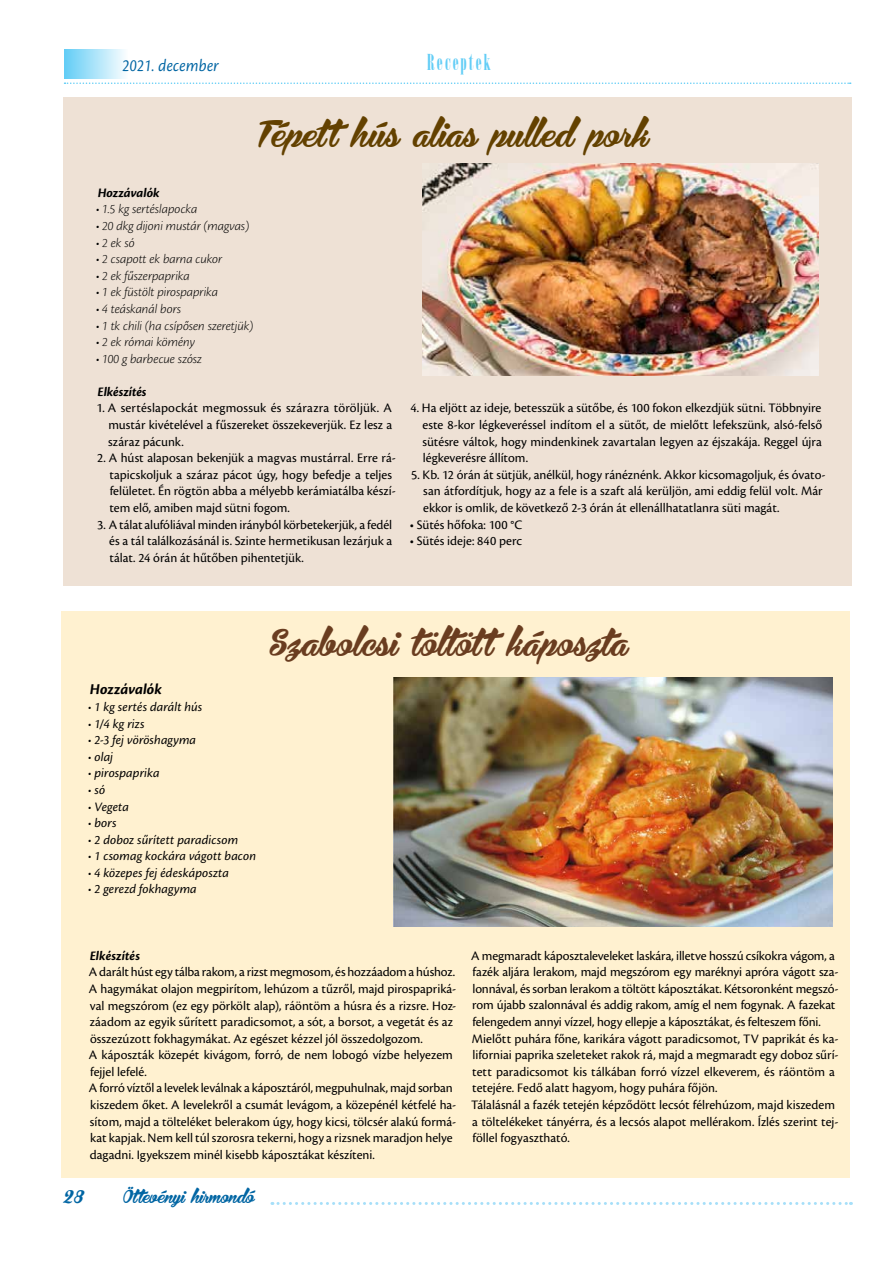
<style>
.page{position:relative;width:893px;height:1263px;background:#fff}
.page>*{position:absolute;margin:0;border:0;box-sizing:border-box;transform-origin:0 0}
.t1{font:33px "Bira PERSONALUSEONLY";letter-spacing:.025em;color:#634100}
.t2{font:33px "Bira PERSONALUSEONLY";letter-spacing:.025em;color:#6a3d20}
.t3{font:24px "H Arsis D Reg";letter-spacing:.09em;color:#62cdf6}
.t4{font:18px "Cronos Pro Subh It";letter-spacing:.02em;color:#0065a3;scale:.9 1}
.t5{font:18px "Bira PERSONALUSEONLY";color:#0065a3}
.t6{font:16.5px "Bira PERSONALUSEONLY";letter-spacing:.01em;color:#0065a3}
.t7{font:italic 700 15.6px "Cronos Pro";color:#000}
.t8{font:13.5px/16.6px "Cronos Pro";color:#000}
.t9{font:italic 300 13.5px "Cronos Pro";letter-spacing:-.005em;color:#000}
.t10{font:italic 13.5px "Cronos Pro";letter-spacing:.005em;color:#000}
.t11{font:italic 700 13.5px "Cronos Pro";color:#000}
.s1{font-weight:300}
</style>
<div class="page">
<svg style="left:65px;top:82px;width:786px;height:2px"></svg>
<div style="left:64px;top:50px;width:64px;height:29px;background:linear-gradient(to right,#62cdf5,#fafdfe)"></div>
<svg style="left:272px;top:1202px;width:579px;height:3px"></svg>
<div style="left:64px;top:97px;width:788px;height:488px;background:#eee1d5"></div>
<img style="left:423px;top:164px;width:395px;height:212px">
<div style="left:61px;top:611px;width:788px;height:567px;background:#fff1d0"></div>
<img style="left:394px;top:678px;width:439px;height:249px">
<h3 class="t4" style="left:122px;top:55px;width:109px">2021. december</h3>
<h2 class="t3" style="left:427px;top:46px;width:65px">Receptek</h2>
<h1 class="t1" style="left:259px;top:110px;width:391px">Tépet t hús alias pulled pork</h1>
<p class="t11" style="left:98px;top:185px;width:63px">Hozzávalók</p>
<p class="t9" style="left:96px;top:202px;width:103px">• 1.5 kg sertéslapocka</p>
<p class="t9" style="left:96px;top:218px;width:155px">• 20 dkg dijoni mustár (magvas)</p>
<p class="t9" style="left:96px;top:235px;width:40px">• 2 ek só</p>
<p class="t9" style="left:96px;top:251px;width:128px">• 2 csapott ek barna cukor</p>
<p class="t9" style="left:96px;top:268px;width:95px">• 2 ek fűszerpaprika</p>
<p class="t9" style="left:96px;top:285px;width:123px">• 1 ek füstölt pirospaprika</p>
<p class="t9" style="left:96px;top:301px;width:87px">• 4 teáskanál bors</p>
<p class="t9" style="left:96px;top:318px;width:159px">• 1 tk chili (ha csípősen szeretjük)</p>
<p class="t9" style="left:96px;top:334px;width:101px">• 2 ek római kömény</p>
<p class="t9" style="left:96px;top:351px;width:107px">• 100 g barbecue szósz</p>
<p class="t11" style="left:98px;top:384px;width:51px">Elkészítés</p>
<p class="t8" style="left:108px;top:400px;width:285px;text-align:justify;text-indent:-12px">1. A sertéslapockát megmossuk és szárazra töröljük. A mustár kivételével a fűszereket összekeverjük. Ez lesz a száraz pácunk.</p>
<p class="t8" style="left:109px;top:450px;width:288px;text-indent:-12px">2. A húst alaposan bekenjük a magvas mustárral. Erre rá&shy;tapicskoljuk a száraz pácot úgy, hogy befedje a teljes felületet. Én rögtön abba a mélyebb kerámiatálba készí&shy;tem elő, amiben majd sütni fogom.</p>
<p class="t8" style="left:109px;top:516px;width:284px;text-align:justify;text-indent:-12px">3. A tálat alufóliával minden irányból körbetekerjük, a fedél és a tál találkozásánál is. Szinte hermetikusan lezárjuk a tálat. 24 órán át hűtőben pihentetjük.</p>
<p class="t8" style="left:422px;top:400px;width:401px;text-align:justify;text-indent:-12px">4. Ha eljött az ideje, betesszük a sütőbe, és 100 fokon elkezdjük sütni. Többnyire este 8-kor légkeveréssel indítom el a sütőt, de mielőtt lefekszünk, alsó-felső sütésre váltok, hogy mindenkinek zavartalan legyen az éjszakája. Reggel újra légkeverésre állítom.</p>
<p class="t8" style="left:423px;top:466px;width:404px;text-indent:-12px">5. Kb. 12 órán át sütjük, anélkül, hogy ránéznénk. Akkor kicsomagoljuk, és óvato&shy;san átfordítjuk, hogy az a fele is a szaft alá kerüljön, ami eddig felül volt. Már ekkor is omlik, de következő 2-3 órán át ellenállhatatlanra süti magát.</p>
<p class="t8" style="left:410px;top:516px;width:114px">• Sütés hőfoka: 100 °C</p>
<p class="t8" style="left:410px;top:533px;width:114px">• Sütés ideje: 840 perc</p>
<p class="t7" style="left:90px;top:681px;width:74px">Hozzávalók</p>
<p class="t10" style="left:88px;top:699px;width:116px"><span class="s1">•</span> 1 kg sertés darált hús</p>
<p class="t10" style="left:88px;top:716px;width:58px"><span class="s1">•</span> 1/4 kg rizs</p>
<p class="t10" style="left:88px;top:732px;width:109px"><span class="s1">•</span> 2-3 fej vöröshagyma</p>
<p class="t10" style="left:88px;top:749px;width:27px"><span class="s1">•</span> olaj</p>
<p class="t10" style="left:88px;top:765px;width:73px"><span class="s1">•</span> pirospaprika</p>
<p class="t10" style="left:88px;top:782px;width:19px"><span class="s1">•</span> só</p>
<p class="t10" style="left:88px;top:799px;width:42px"><span class="s1">•</span> Vegeta</p>
<p class="t10" style="left:88px;top:815px;width:30px"><span class="s1">•</span> bors</p>
<p class="t10" style="left:88px;top:832px;width:152px"><span class="s1">•</span> 2 doboz sűrített paradicsom</p>
<p class="t10" style="left:88px;top:848px;width:170px"><span class="s1">•</span> 1 csomag kockára vágott bacon</p>
<p class="t10" style="left:88px;top:865px;width:142px"><span class="s1">•</span> 4 közepes fej édeskáposzta</p>
<p class="t10" style="left:88px;top:881px;width:110px"><span class="s1">•</span> 2 gerezd fokhagyma</p>
<h1 class="t2" style="left:268px;top:619px;width:361px">Szabolcsi töltöt t káposzta</h1>
<p class="t11" style="left:90px;top:948px;width:52px">Elkészítés</p>
<p class="t8" style="left:89px;top:964px;width:369px">A darált húst egy tálba rakom, a rizst megmosom, és hozzáadom a húshoz.<br>A hagymákat olajon megpirítom, lehúzom a tűzről, majd pirospapriká&shy;val megszórom (ez egy pörkölt alap), ráöntöm a húsra és a rizsre. Hoz&shy;záadom az egyik sűrített paradicsomot, a sót, a borsot, a vegetát és az összezúzott fokhagymákat. Az egészet kézzel jól összedolgozom.<br>A káposzták közepét kivágom, forró, de nem lobogó vízbe helyezem fejjel lefelé.<br>A forró víztől a levelek leválnak a káposztáról, megpuhulnak, majd sorban kiszedem őket. A levelekről a csumát levágom, a közepénél kétfelé ha&shy;sítom, majd a tölteléket belerakom úgy, hogy kicsi, tölcsér alakú formá&shy;kat kapjak. Nem kell túl szorosra tekerni, hogy a rizsnek maradjon helye dagadni. Igyekszem minél kisebb káposztákat készíteni.</p>
<h3 class="t5" style="left:64px;top:1183px;width:22px">28</h3>
<p class="t6" style="left:123px;top:1185px;width:133px">Öttevényi hirmondó</p>
<p class="t8" style="left:471px;top:947px;width:369px">A megmaradt káposztaleveleket laskára, illetve hosszú csíkokra vágom, a fazék aljára lerakom, majd megszórom egy maréknyi apróra vágott sza&shy;lonnával, és sorban lerakom a töltött káposztákat. Kétsoronként megszó&shy;rom újabb szalonnával és addig rakom, amíg el nem fogynak. A fazekat felengedem annyi vízzel, hogy ellepje a káposztákat, és felteszem főni.<br>Mielőtt puhára főne, karikára vágott paradicsomot, TV paprikát és ka&shy;liforniai paprika szeleteket rakok rá, majd a megmaradt egy doboz sűrí&shy;tett paradicsomot kis tálkában forró vízzel elkeverem, és ráöntöm a tetejére. Fedő alatt hagyom, hogy puhára főjön.<br>Tálalásnál a fazék tetején képződött lecsót félrehúzom, majd kiszedem a töltelékeket tányérra, és a lecsós alapot mellérakom. Ízlés szerint tej&shy;föllel fogyasztható.</p>
</div>
